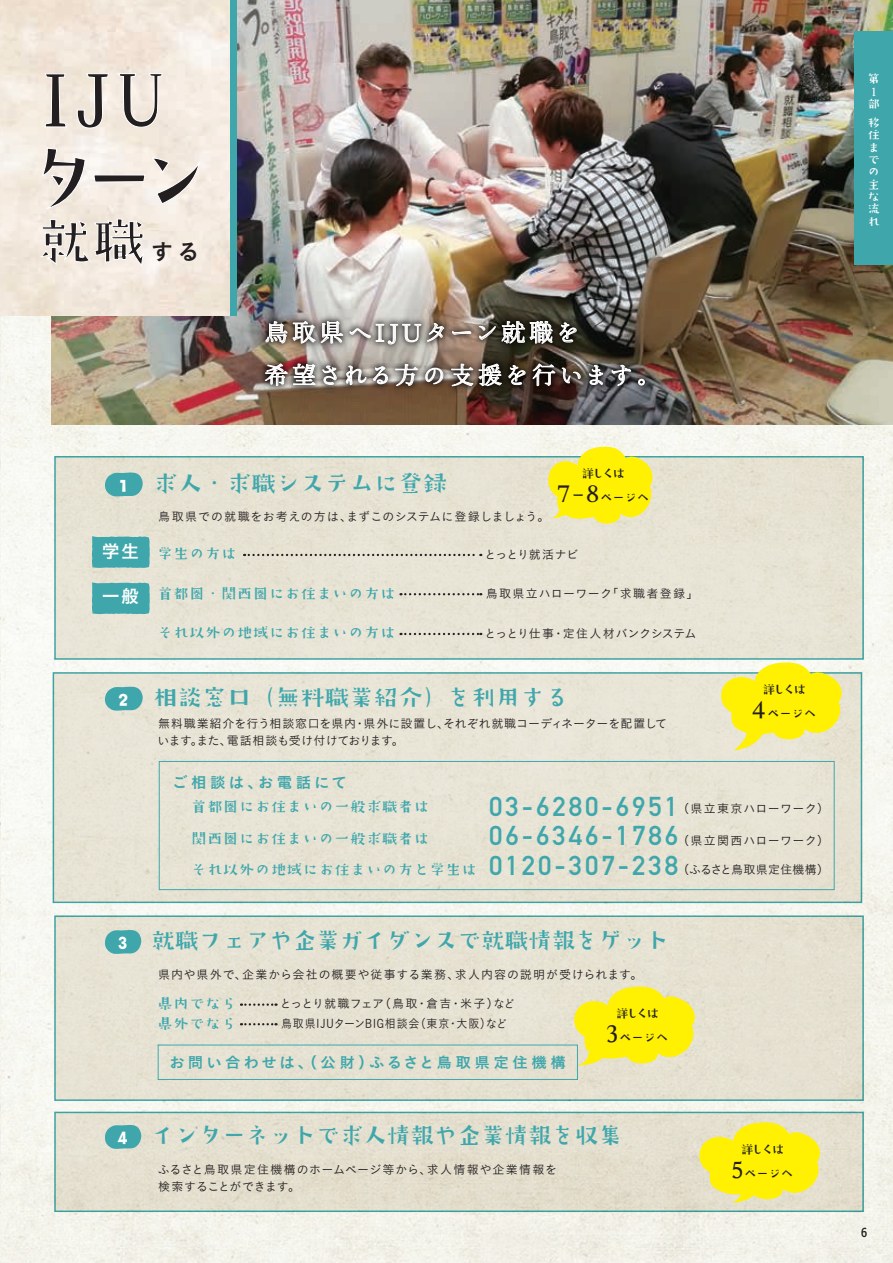
<style>
.page{position:relative;width:893px;height:1263px;background:#fff}
.page>*{position:absolute;margin:0;border:0;box-sizing:border-box;transform-origin:0 0}
.t1{font:76.8px/80.6px "DS flaming";letter-spacing:-.09em;color:#231f20;scale:.93 1}
.t2{font:54.6px "DS flaming";color:#231f20;scale:.93 1}
.t3{font:26.85px/29.8px "DIN Mittelschrift Std";letter-spacing:.105em;color:#3fa7ac}
.t4{font:24px "DS flaming";letter-spacing:.02em;color:#3fa7ac;scale:.96 1}
.t5{font:24px "DS flaming";letter-spacing:.02em;color:#3fa7ac}
.t6{font:500 24px/42.5px "Ro H Min S Kok Pro";letter-spacing:.135em;color:#fff}
.t7{font:22.2px "Koburina Go Std N W6";color:#231f20}
.t8{font:18px "Koburina Go Std N W6";color:#fff}
.t9{font:15px/31.2px "DS flaming";letter-spacing:.06em;color:#3fa7ac}
.t10{font:15px "Koburina Go Std N W6";letter-spacing:.195em;color:#3fa7ac}
.t11{font:12.9px "DS flaming";letter-spacing:-.2em;color:#231f20}
.t12{font:12px "Koburina Go Std N W3";letter-spacing:.03em;color:#231f20}
.t13{font:12px/17.2px "Koburina Go Std N W3";letter-spacing:.005em;color:#231f20}
.t14{font:12px "Koburina Go Std N W3";letter-spacing:-.025em;color:#231f20}
.t15{font:12px/17.2px "Koburina Go Std N W3";letter-spacing:.055em;color:#231f20}
.t16{font:12px "Koburina Go Std N W3";letter-spacing:.07em;color:#231f20}
.t17{font:12px "Koburina Go Std N W3";letter-spacing:.08em;color:#231f20;scale:.91 1}
.t18{font:12px "DS flaming";letter-spacing:.03em;color:#231f20}
.t19{font:12px "Koburina Go Std N W3";letter-spacing:.11em;color:#231f20}
.t20{font:12px/12.3px "DS flaming";color:#fff}
.t21{font:12px "Koburina Go Std N W6";color:#231f20}
.s1{font-family:"DS kirigirisu";font-size:19.5px;color:#fff}
.s2{font-size:24px}
</style>
<div class="page">
<img style="left:1px;top:316px;width:892px;height:947px">
<img style="left:51px;top:0;width:842px;height:424px">
<img style="left:0;top:0;width:1px;height:1263px">
<div style="left:855px;top:31px;width:38px;height:234px;background:#3fa7ac"></div>
<img style="left:209px;top:265px;width:526px;height:184px">
<svg style="left:265px;top:320px;width:78px;height:24px;background:#958f8b"></svg>
<svg style="left:349px;top:323px;width:95px;height:22px;background:#a09b97"></svg>
<svg style="left:452px;top:328px;width:20px;height:7px"></svg>
<svg style="left:479px;top:320px;width:74px;height:32px;background:#66635b"></svg>
<svg style="left:559px;top:322px;width:18px;height:30px"></svg>
<svg style="left:265px;top:363px;width:51px;height:23px"></svg>
<svg style="left:322px;top:365px;width:15px;height:20px"></svg>
<svg style="left:346px;top:365px;width:21px;height:45px"></svg>
<svg style="left:373px;top:366px;width:15px;height:20px"></svg>
<svg style="left:394px;top:363px;width:24px;height:23px"></svg>
<svg style="left:425px;top:365px;width:19px;height:20px"></svg>
<svg style="left:451px;top:363px;width:75px;height:32px;background:#6a6057"></svg>
<svg style="left:532px;top:363px;width:49px;height:23px"></svg>
<svg style="left:589px;top:364px;width:14px;height:21px"></svg>
<svg style="left:611px;top:363px;width:20px;height:23px"></svg>
<svg style="left:638px;top:378px;width:7px;height:8px"></svg>
<div style="left:55px;top:457px;width:808px;height:202px;background:#e7e3d4"></div>
<div style="left:54px;top:456px;width:810px;height:204px;border:2px solid #3fa7ac"></div>
<svg style="left:105px;top:472px;width:38px;height:25px"></svg>
<svg style="left:546px;top:445px;width:111px;height:80px"></svg>
<div style="left:55px;top:1112px;width:808px;height:99px;background:#e4dfce"></div>
<div style="left:54px;top:1112px;width:810px;height:100px;border:2px solid #3fa7ac"></div>
<svg style="left:105px;top:1125px;width:37px;height:24px"></svg>
<svg style="left:697px;top:1122px;width:124px;height:81px"></svg>
<div style="left:53px;top:673px;width:808px;height:229px;background:#e8e3d5"></div>
<div style="left:53px;top:672px;width:809px;height:231px;border:2px solid #3fa7ac"></div>
<svg style="left:105px;top:686px;width:38px;height:25px"></svg>
<svg style="left:719px;top:661px;width:128px;height:89px"></svg>
<div style="left:159px;top:761px;width:675px;height:129px;border:1px solid #3fa7ac"></div>
<svg style="left:400px;top:593px;width:81px;height:2px"></svg>
<svg style="left:400px;top:633px;width:81px;height:2px"></svg>
<svg style="left:244px;top:554px;width:237px;height:2px"></svg>
<div style="left:55px;top:916px;width:808px;height:184px;background:#e6e2d1"></div>
<div style="left:54px;top:915px;width:810px;height:186px;border:2px solid #3fa7ac"></div>
<svg style="left:105px;top:930px;width:37px;height:24px"></svg>
<svg style="left:572px;top:985px;width:123px;height:82px"></svg>
<svg style="left:241px;top:1003px;width:36px;height:3px"></svg>
<svg style="left:241px;top:1023px;width:36px;height:2px"></svg>
<div style="left:158px;top:1045px;width:420px;height:35px;border:1px solid #3fa7ac"></div>
<img style="left:0;top:0;width:230px;height:316px">
<div style="left:230px;top:0;width:6px;height:316px;background:#3fa7ac"></div>
<svg style="left:39px;top:72px;width:162px;height:306px;background:#e5dcd1"></svg>
<svg style="left:92px;top:580px;width:58px;height:34px;background:#50adb0"></svg>
<svg style="left:92px;top:536px;width:58px;height:34px;background:#50adaf"></svg>
<h1 class="t1" style="left:27px;top:56px;width:199px">IJUターン</h1>
<h2 class="t2" style="left:39px;top:213px;width:115px">就職</h2>
<h3 class="t7" style="left:151px;top:234px;width:50px">する</h3>
<h3 class="t6" style="left:264px;top:313px;width:399px">鳥取県へIJUターン就職を<br>希望される方の支援を行います。</h3>
<h3 class="t5" style="left:119px;top:471px;width:329px"><span class="s1">1</span> 求人・求職システムに登録</h3>
<p class="t12" style="left:158px;top:508px;width:393px">鳥取県での就職をお考えの方は、まずこのシステムに登録しましょう。</p>
<p class="t11" style="left:582px;top:467px;width:45px">詳しくは</p>
<p class="t18" style="left:557px;top:491px;width:94px"><span class="s2">7-8</span>ページへ</p>
<p class="t8" style="left:102px;top:538px;width:39px">学生</p>
<p class="t8" style="left:102px;top:583px;width:39px">一般</p>
<p class="t9" style="left:158px;top:538px;width:80px">学生の方は</p>
<p class="t14" style="left:485px;top:545px;width:95px">とっとり就活ナビ</p>
<p class="t9" style="left:158px;top:577px;width:239px">首都圏・関西圏にお住まいの方は</p>
<p class="t9" style="left:158px;top:617px;width:239px">それ以外の地域にお住まいの方は</p>
<p class="t19" style="left:486px;top:584px;width:214px">鳥取県立ハローワーク「求職者登録」</p>
<p class="t14" style="left:485px;top:624px;width:213px">とっとり仕事・定住人材バンクシステム</p>
<h3 class="t5" style="left:118px;top:685px;width:453px"><span class="s1">2</span> 相談窓口（無料職業紹介）を利用する</h3>
<p class="t13" style="left:158px;top:715px;width:511px">無料職業紹介を行う相談窓口を県内・県外に設置し、それぞれ就職コーディネーターを配置しています。また、電話相談も受け付けております。</p>
<p class="t10" style="left:172px;top:770px;width:176px">ご相談は、お電話にて</p>
<p class="t11" style="left:762px;top:683px;width:45px">詳しくは</p>
<p class="t18" style="left:751px;top:707px;width:66px"><span class="s2">4</span>ページへ</p>
<p class="t9" style="left:191px;top:791px;width:239px">首都圏にお住まいの一般求職者は関西圏にお住まいの一般求職者は</p>
<p class="t9" style="left:191px;top:853px;width:287px">それ以外の地域にお住まいの方と学生は</p>
<h3 class="t3" style="left:489px;top:791px;width:190px">03-6280-6951<br>06-6346-1786</h3>
<h3 class="t3" style="left:489px;top:851px;width:190px">0120-307-238</h3>
<p class="t12" style="left:677px;top:800px;width:153px">（県立東京ハローワーク）</p>
<p class="t12" style="left:677px;top:832px;width:153px">（県立関西ハローワーク）</p>
<p class="t12" style="left:677px;top:860px;width:154px">（ふるさと鳥取県定住機構）</p>
<h3 class="t4" style="left:117px;top:928px;width:576px"><span class="s1">3</span> 就職フェアや企業ガイダンスで就職情報をゲット</h3>
<p class="t16" style="left:158px;top:965px;width:486px">県内や県外で、企業から会社の概要や従事する業務、求人内容の説明が受けられます。</p>
<p class="t11" style="left:616px;top:1007px;width:45px">詳しくは</p>
<p class="t18" style="left:606px;top:1031px;width:64px"><span class="s2">3</span>ページへ</p>
<p class="t9" style="left:158px;top:987px;width:80px">県内でなら</p>
<p class="t14" style="left:280px;top:995px;width:236px">とっとり就職フェア（鳥取・倉吉・米子）など</p>
<p class="t9" style="left:158px;top:1008px;width:80px">県外でなら</p>
<p class="t17" style="left:281px;top:1014px;width:250px">鳥取県IJUターンBIG相談会（東京・大阪）など</p>
<p class="t10" style="left:169px;top:1051px;width:398px">お問い合わせは、（公財）ふるさと鳥取県定住機構</p>
<h3 class="t4" style="left:117px;top:1123px;width:528px"><span class="s1">4</span> インターネットで求人情報や企業情報を収集</h3>
<p class="t15" style="left:158px;top:1160px;width:401px">ふるさと鳥取県定住機構のホームページ等から、求人情報や企業情報を検索することができます。</p>
<p class="t11" style="left:741px;top:1143px;width:45px">詳しくは</p>
<p class="t18" style="left:731px;top:1167px;width:64px"><span class="s2">5</span>ページへ</p>
<p class="t20" style="left:868px;top:72px;width:13px">第<br>1部</p>
<p class="t20" style="left:868px;top:116px;width:13px">移住までの主な流れ</p>
<p class="t21" style="left:861px;top:1224px;width:7px">6</p>
</div>
